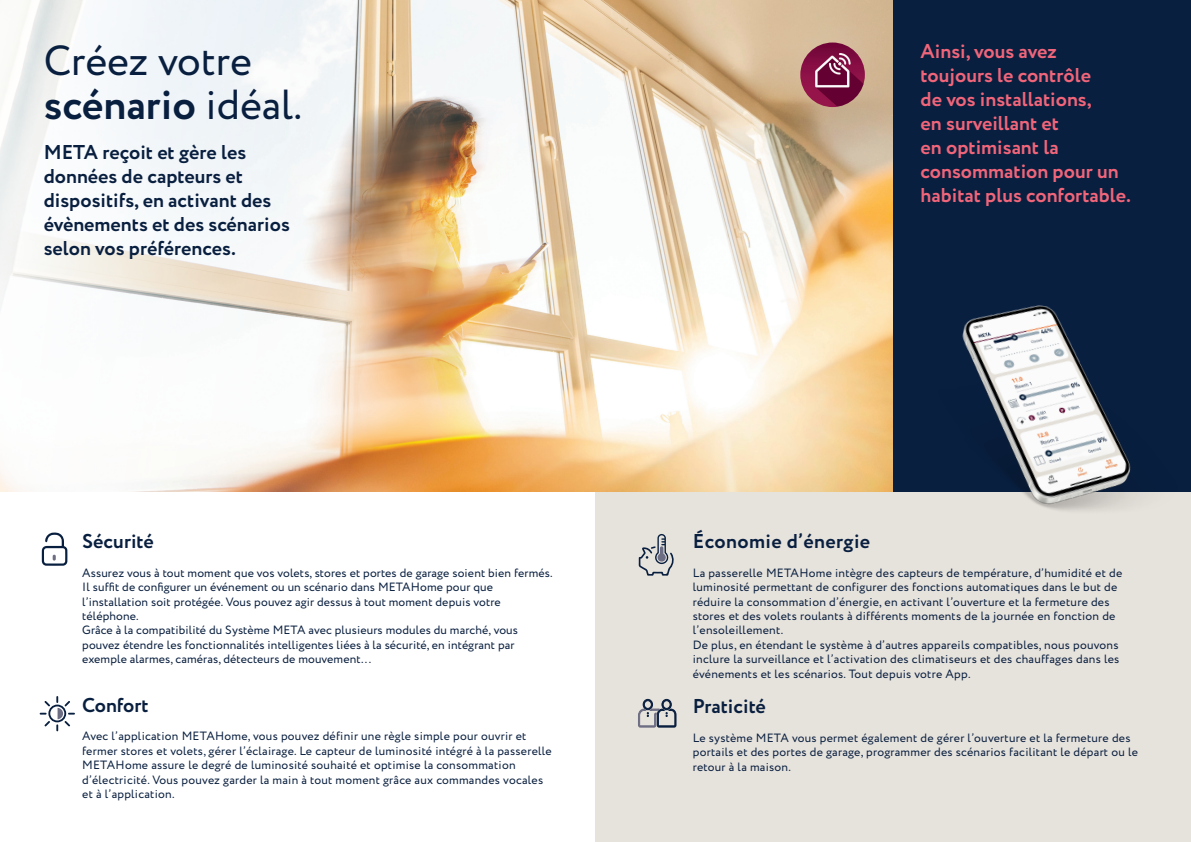
<style>
.page{position:relative;width:1191px;height:842px;background:#fff}
.page>*{position:absolute;margin:0;border:0;box-sizing:border-box;transform-origin:0 0}
.t1{font:42px/44px "Circe";color:#091f3f}
.t2{font:700 20px/24px "Circe";color:#091f3f}
.t3{font:700 20px/24px "Circe";color:#f1657a}
.t4{font:700 20px "Circe";letter-spacing:.02em;color:#091f3f}
.t5{font:12px/14.4px "Circe";letter-spacing:.02em;color:#091f3f}
.s1{font-weight:700}
</style>
<div class="page">
<div style="left:595px;top:491px;width:596px;height:351px;background:#e6e2dc"></div>
<img style="left:0;top:0;width:893px;height:491px">
<svg style="left:40px;top:696px;width:35px;height:35px"></svg>
<svg style="left:42px;top:532px;width:25px;height:34px"></svg>
<svg style="left:638px;top:534px;width:36px;height:42px"></svg>
<div style="left:893px;top:0;width:298px;height:491px;background:#091f3f"></div>
<img style="left:800px;top:43px;width:65px;height:64px;border-radius:32px">
<img style="left:920px;top:305px;width:271px;height:206px">
<svg style="left:638px;top:698px;width:39px;height:30px"></svg>
<h1 class="t1" style="left:44px;top:40px;width:260px">Créez votre <span class="s1">scénario</span> idéal.</h1>
<h2 class="t2" style="left:44px;top:141px;width:248px">META reçoit et gère les données de capteurs et dispositifs, en activant des évènements et des scénarios selon vos préférences.</h2>
<h2 class="t2" style="left:82px;top:530px;width:73px">Sécurité</h2>
<p class="t5" style="left:82px;top:566px;width:472px">Assurez vous à tout moment que vos volets, stores et portes de garage soient bien fermés.<br>Il suffit de configurer un événement ou un scénario dans METAHome pour que l’installation soit protégée. Vous pouvez agir dessus à tout moment depuis votre téléphone.<br>Grâce à la compatibilité du Système META avec plusieurs modules du marché, vous pouvez étendre les fonctionnalités intelligentes liées à la sécurité, en intégrant par exemple alarmes, caméras, détecteurs de mouvement...</p>
<h2 class="t2" style="left:82px;top:694px;width:68px">Confort</h2>
<p class="t5" style="left:82px;top:729px;width:471px">Avec l’application METAHome, vous pouvez définir une règle simple pour ouvrir et fermer stores et volets, gérer l’éclairage. Le capteur de luminosité intégré à la passerelle METAHome assure le degré de luminosité souhaité et optimise la consommation d’électricité. Vous pouvez garder la main à tout moment grâce aux commandes vocales et à l’application.</p>
<h2 class="t3" style="left:920px;top:40px;width:212px">Ainsi, vous avez toujours le contrôle<br>de vos installations,<br>en surveillant et<br>en optimisant la consommation pour un habitat plus confortable.</h2>
<h2 class="t4" style="left:693px;top:528px;width:179px">Économie d’énergie</h2>
<p class="t5" style="left:693px;top:566px;width:431px">La passerelle METAHome intègre des capteurs de température, d’humidité et de luminosité permettant de configurer des fonctions automatiques dans le but de réduire la consommation d’énergie, en activant l’ouverture et la fermeture des stores et des volets roulants à différents moments de la journée en fonction de l’ensoleillement.<br>De plus, en étendant le système à d’autres appareils compatibles, nous pouvons inclure la surveillance et l’activation des climatiseurs et des chauffages dans les événements et les scénarios. Tout depuis votre App.</p>
<h2 class="t2" style="left:693px;top:695px;width:75px">Praticité</h2>
<p class="t5" style="left:693px;top:731px;width:447px">Le système META vous permet également de gérer l’ouverture et la fermeture des portails et des portes de garage, programmer des scénarios facilitant le départ ou le retour à la maison.</p>
</div>
